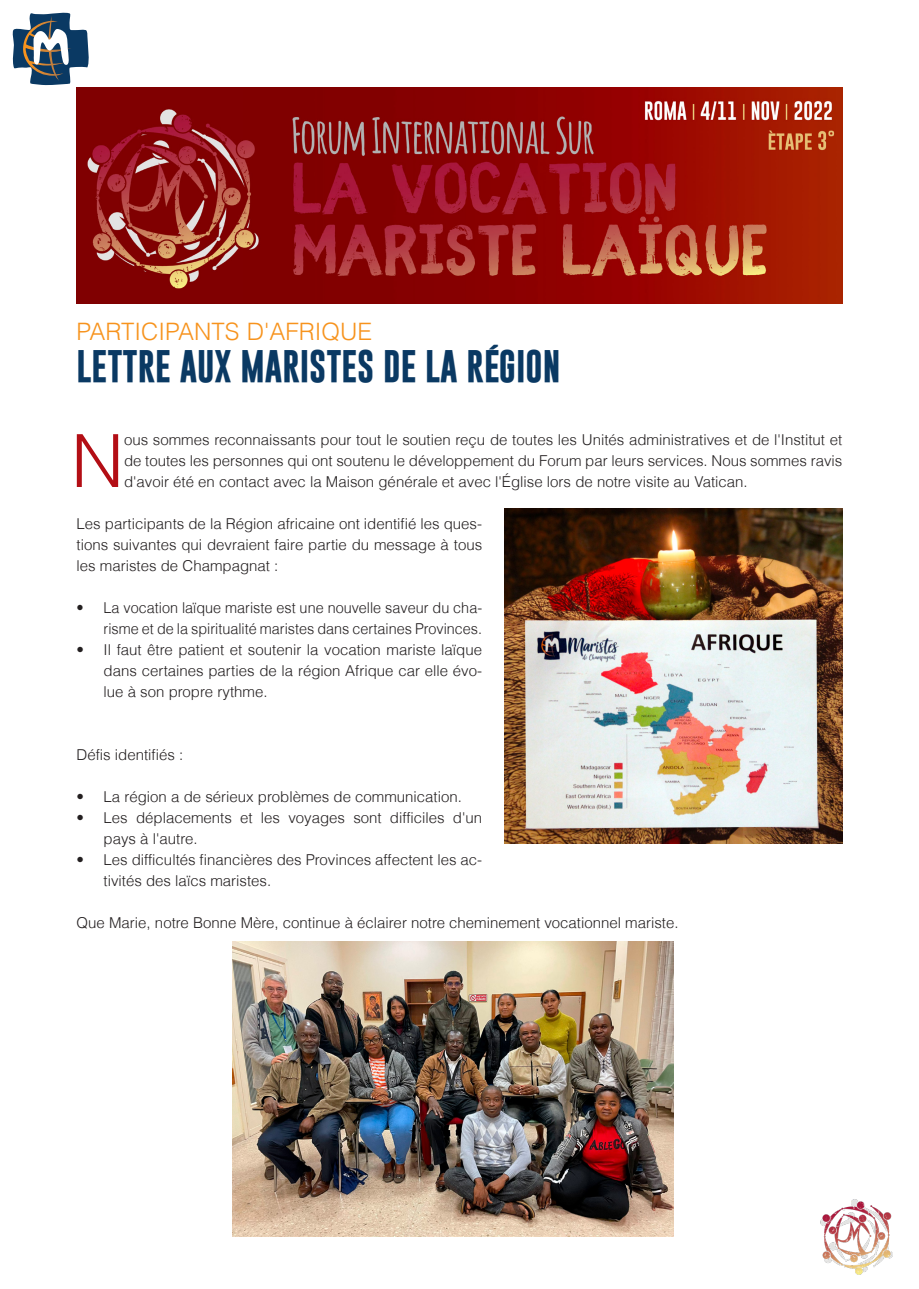
<style>
.page{position:relative;width:919px;height:1289px;background:#fff}
.page>*{position:absolute;margin:0;border:0;box-sizing:border-box;transform-origin:0 0}
.Testo_normal{font:300 73.35px "Helvetica";color:#b30e15}
.Titolo{font:700 33px "Gobold";color:#0a3963}
.Titolo_piccolo{font:300 24px "Helvetica";color:#f7931d}
.Testo_normal-2{font:300 15px/21px "Helvetica";color:#231f20;text-align:justify}
.Testo_normal-3{font:300 15px/21px "Helvetica";color:#231f20;text-align:right;scale:.96 1}
</style>
<div class="page">
<svg style="left:12px;top:12px;width:77px;height:73px"></svg>
<img style="left:820px;top:1199px;width:72px;height:76px">
<img style="left:77px;top:88px;width:765px;height:215px">
<img style="left:505px;top:508px;width:337px;height:335px">
<img style="left:232px;top:941px;width:441px;height:295px">
<p class="Titolo_piccolo" style="left:77px;top:316px;width:297px">PARTICIPANTS D'AFRIQUE</p>
<p class="Titolo" style="left:77px;top:344px;width:485px">LETTRE AUX MARISTES DE LA RÉGION</p>
<p class="Testo_normal" style="left:71px;top:415px;width:54px">N</p>
<p class="Testo_normal-2" style="left:124px;top:429px;width:719px">ous sommes reconnaissants pour tout le soutien reçu de toutes les Unités administratives et de l'Institut et de toutes les personnes qui ont soutenu le développement du Forum par leurs services. Nous sommes ravis d'avoir été en contact avec la Maison générale et avec l'Église lors de notre visite au Vatican.</p>
<p class="Testo_normal-2" style="left:77px;top:513px;width:407px">Les participants de la Région africaine ont identifié les ques&shy;tions suivantes qui devraient faire partie du message à tous les maristes de Champagnat :</p>
<p class="Testo_normal-3" style="left:77px;top:597px;width:424px">• La vocation laïque mariste est une nouvelle saveur du cha&shy;risme et de la spiritualité maristes dans certaines Provinces.</p>
<p class="Testo_normal-2" style="left:104px;top:639px;width:380px;text-indent:-27px">• Il faut être patient et soutenir la vocation mariste laïque dans certaines parties de la région Afrique car elle évo&shy;lue à son propre rythme.</p>
<p class="Testo_normal-2" style="left:77px;top:744px;width:108px">Défis identifiés :</p>
<p class="Testo_normal-2" style="left:77px;top:786px;width:387px">• La région a de sérieux problèmes de communication.</p>
<p class="Testo_normal-2" style="left:104px;top:807px;width:380px;text-indent:-27px">• Les déplacements et les voyages sont difficiles d'un pays à l'autre.</p>
<p class="Testo_normal-2" style="left:104px;top:849px;width:380px;text-indent:-27px">• Les difficultés financières des Provinces affectent les ac&shy;tivités des laïcs maristes.</p>
<p class="Testo_normal-2" style="left:77px;top:912px;width:603px">Que Marie, notre Bonne Mère, continue à éclairer notre cheminement vocationnel mariste.</p>
</div>
